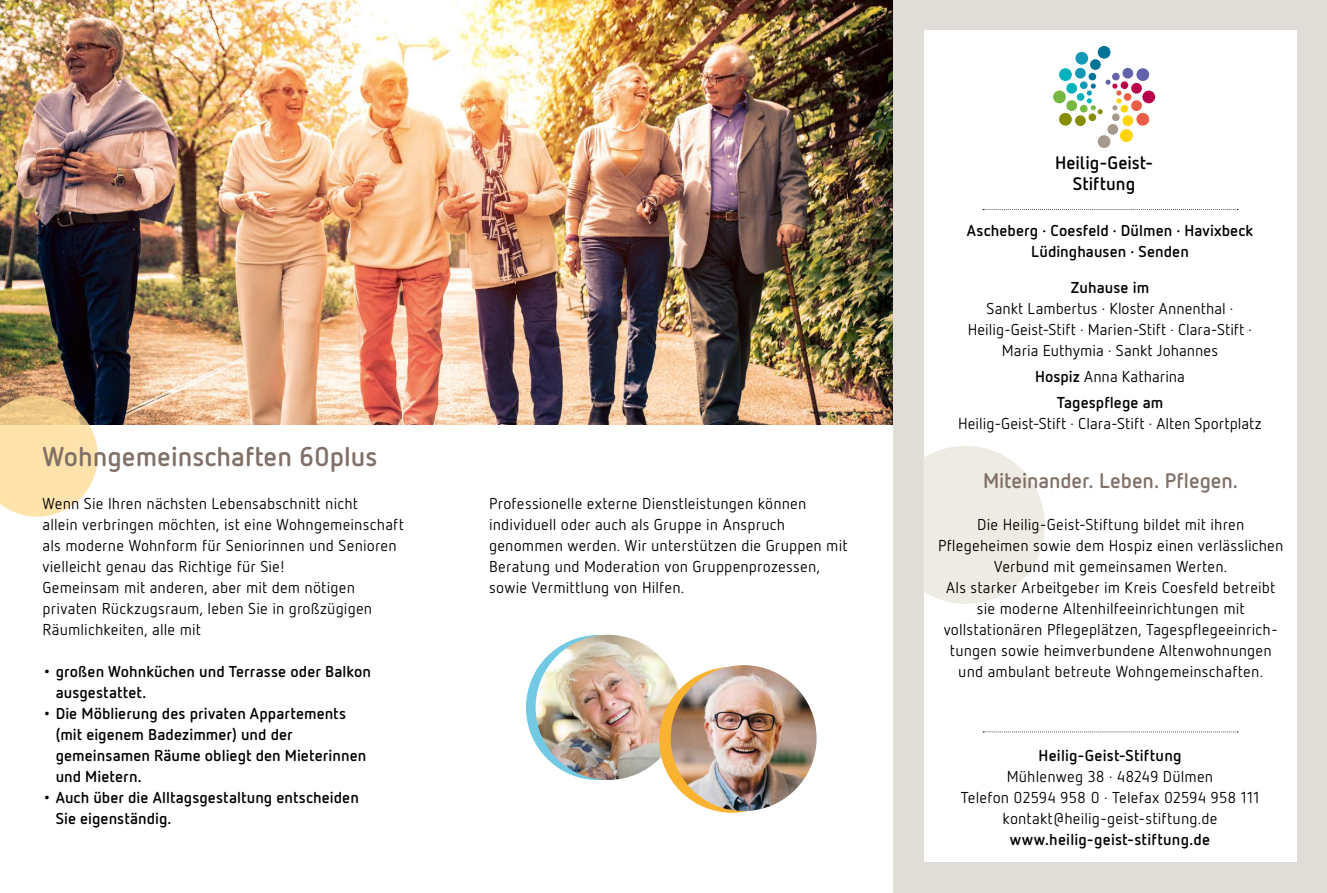
<style>
.page{position:relative;width:1327px;height:893px;background:#fff}
.page>*{position:absolute;margin:0;border:0;box-sizing:border-box;transform-origin:0 0}
.t1{font:700 27px "Netto";color:#807068}
.t2{font:700 21px "Netto";letter-spacing:-.005em;color:#807068}
.t3{font:700 18px/20.5px "Netto";color:#000;text-align:center}
.t4{font:15.75px/21px "Netto";letter-spacing:.01em;color:#000;text-align:center}
.t5{font:700 15.75px/21px "Netto";letter-spacing:.005em;color:#000}
.s1{font-weight:400}
</style>
<div class="page">
<img style="left:0;top:0;width:893px;height:425px">
<svg style="left:0;top:395px;width:98px;height:122px;background:#eed4a3"></svg>
<div style="left:893px;top:0;width:434px;height:893px;background:#e0dcd7"></div>
<div style="left:923px;top:31px;width:373px;height:831px;background:#fff"></div>
<svg style="left:923px;top:446px;width:122px;height:158px"></svg>
<svg style="left:983px;top:209px;width:255px;height:1px"></svg>
<svg style="left:983px;top:731px;width:255px;height:1px"></svg>
<div style="left:1080px;top:105px;width:7px;height:8px;background:#75b841;border-radius:50%"></div>
<div style="left:1066px;top:100px;width:11px;height:11px;background:#75b841;border-radius:50%"></div>
<div style="left:1053px;top:91px;width:13px;height:12px;background:#75b841;border-radius:50%"></div>
<div style="left:1088px;top:113px;width:8px;height:8px;background:#878d00;border-radius:50%"></div>
<div style="left:1075px;top:115px;width:10px;height:11px;background:#878d00;border-radius:50%"></div>
<div style="left:1059px;top:113px;width:13px;height:13px;background:#878d00;border-radius:50%"></div>
<div style="left:1112px;top:113px;width:7px;height:8px;background:#a59a8c;border-radius:50%"></div>
<div style="left:1107px;top:124px;width:11px;height:11px;background:#a59a8c;border-radius:50%"></div>
<div style="left:1097px;top:135px;width:13px;height:13px;background:#a59a8c;border-radius:50%"></div>
<div style="left:1120px;top:105px;width:8px;height:8px;background:#ffd400;border-radius:50%"></div>
<div style="left:1122px;top:115px;width:11px;height:11px;background:#ffd400;border-radius:50%"></div>
<div style="left:1120px;top:129px;width:13px;height:13px;background:#ffd400;border-radius:50%"></div>
<div style="left:1123px;top:93px;width:8px;height:8px;background:#ec5c46;border-radius:50%"></div>
<div style="left:1131px;top:100px;width:11px;height:11px;background:#ec5c46;border-radius:50%"></div>
<div style="left:1136px;top:113px;width:13px;height:13px;background:#ec5c46;border-radius:50%"></div>
<div style="left:1120px;top:81px;width:8px;height:8px;background:#b9004c;border-radius:50%"></div>
<div style="left:1131px;top:83px;width:11px;height:11px;background:#b9004c;border-radius:50%"></div>
<div style="left:1142px;top:91px;width:13px;height:12px;background:#b9004c;border-radius:50%"></div>
<div style="left:1112px;top:73px;width:7px;height:7px;background:#6363ab;border-radius:50%"></div>
<div style="left:1122px;top:68px;width:11px;height:11px;background:#6363ab;border-radius:50%"></div>
<div style="left:1136px;top:68px;width:13px;height:13px;background:#6363ab;border-radius:50%"></div>
<div style="left:1088px;top:73px;width:8px;height:7px;background:#007496;border-radius:50%"></div>
<div style="left:1090px;top:59px;width:10px;height:11px;background:#007496;border-radius:50%"></div>
<div style="left:1097px;top:46px;width:13px;height:13px;background:#007496;border-radius:50%"></div>
<div style="left:1080px;top:81px;width:7px;height:8px;background:#1398b5;border-radius:50%"></div>
<div style="left:1075px;top:68px;width:10px;height:11px;background:#1398b5;border-radius:50%"></div>
<div style="left:1075px;top:52px;width:13px;height:13px;background:#1398b5;border-radius:50%"></div>
<svg style="left:1086px;top:80px;width:35px;height:34px"></svg>
<div style="left:1077px;top:93px;width:7px;height:8px;background:#00b2bb;border-radius:50%"></div>
<div style="left:1066px;top:83px;width:11px;height:11px;background:#00b2bb;border-radius:50%"></div>
<div style="left:1059px;top:68px;width:13px;height:13px;background:#00b2bb;border-radius:50%"></div>
<div style="left:526px;top:635px;width:145px;height:145px;background:#72c9e3;border-radius:50%"></div>
<img style="left:535px;top:635px;width:146px;height:145px;border-radius:73px">
<div style="left:659px;top:667px;width:146px;height:146px;background:#fab231;border-radius:50%"></div>
<img style="left:671px;top:665px;width:145px;height:146px;border-radius:73px">
<h1 class="t1" style="left:43px;top:445px;width:337px">Wohngemeinschaften 60plus</h1>
<p class="t4" style="left:43px;top:494px;width:363px;text-align:left">Wenn Sie Ihren nächsten Lebensabschnitt nicht<br>allein verbringen möchten, ist eine Wohngemeinschaft als moderne Wohnform für Seniorinnen und Senioren vielleicht genau das Richtige für Sie!<br>Gemeinsam mit anderen, aber mit dem nötigen privaten Rückzugsraum, leben Sie in großzügigen Räumlichkeiten, alle mit</p>
<p class="t5" style="left:56px;top:662px;width:317px;text-indent:-13px">• großen Wohnküchen und Terrasse oder Balkon ausgestattet.</p>
<p class="t5" style="left:56px;top:704px;width:312px;text-indent:-13px">• Die Möblierung des privaten Appartements (mit eigenem Badezimmer) und der gemeinsamen Räume obliegt den Mieterinnen und Mietern.</p>
<p class="t5" style="left:56px;top:788px;width:305px;text-indent:-13px">• Auch über die Alltagsgestaltung entscheiden<br>Sie eigenständig.</p>
<p class="t4" style="left:489px;top:494px;width:360px;text-align:left">Professionelle externe Dienstleistungen können individuell oder auch als Gruppe in Anspruch<br>ge nommen werden. Wir unterstützen die Gruppen mit Beratung und Moderation von Gruppenprozessen, sowie Vermittlung von Hilfen.</p>
<p class="t3" style="left:1055px;top:154px;width:100px">Heilig-Geist-<br>Stiftung</p>
<p class="t5" style="left:967px;top:221px;width:288px;text-align:center">Ascheberg · Coesfeld · Dülmen · Havixbeck<br>Lüdinghausen · Senden</p>
<p class="t5" style="left:1071px;top:278px;width:80px">Zuhause im</p>
<p class="t4" style="left:968px;top:299px;width:286px">Sankt Lambertus · Kloster Annenthal ·<br>Heilig-Geist-Stift · Marien-Stift · Clara-Stift ·<br>Maria Euthymia · Sankt Johannes</p>
<p class="t5" style="left:1035px;top:364px;width:151px;line-height:26.2px;text-align:center">Hospiz <span class="s1">Anna Katharina<br></span>Tagespflege am</p>
<p class="t4" style="left:958px;top:415px;width:305px">Heilig-Geist-Stift · Clara-Stift · Alten Sportplatz</p>
<h2 class="t2" style="left:983px;top:471px;width:257px">Miteinander. Leben. Pflegen.</h2>
<p class="t4" style="left:938px;top:515px;width:347px">Die Heilig-Geist-Stiftung bildet mit ihren Pflegeheimen sowie dem Hospiz einen verlässlichen Verbund mit gemeinsamen Werten.<br>Als starker Arbeitgeber im Kreis Coesfeld betreibt sie moderne Altenhilfeeinrichtungen mit vollstationären Pflegeplätzen, Tagespflegeeinrich&shy;tungen sowie heimverbundene Altenwohnungen und ambulant betreute Wohngemeinschaften.</p>
<p class="t5" style="left:1038px;top:746px;width:144px">Heilig-Geist-Stiftung</p>
<p class="t4" style="left:961px;top:767px;width:300px">Mühlenweg 38 · 48249 Dülmen<br>Telefon 02594 958 0 · Telefax 02594 958 111 kontakt@heilig-geist-stiftung.de</p>
<p class="t5" style="left:1010px;top:830px;width:202px">www.heilig-geist-stiftung.de</p>
</div>
